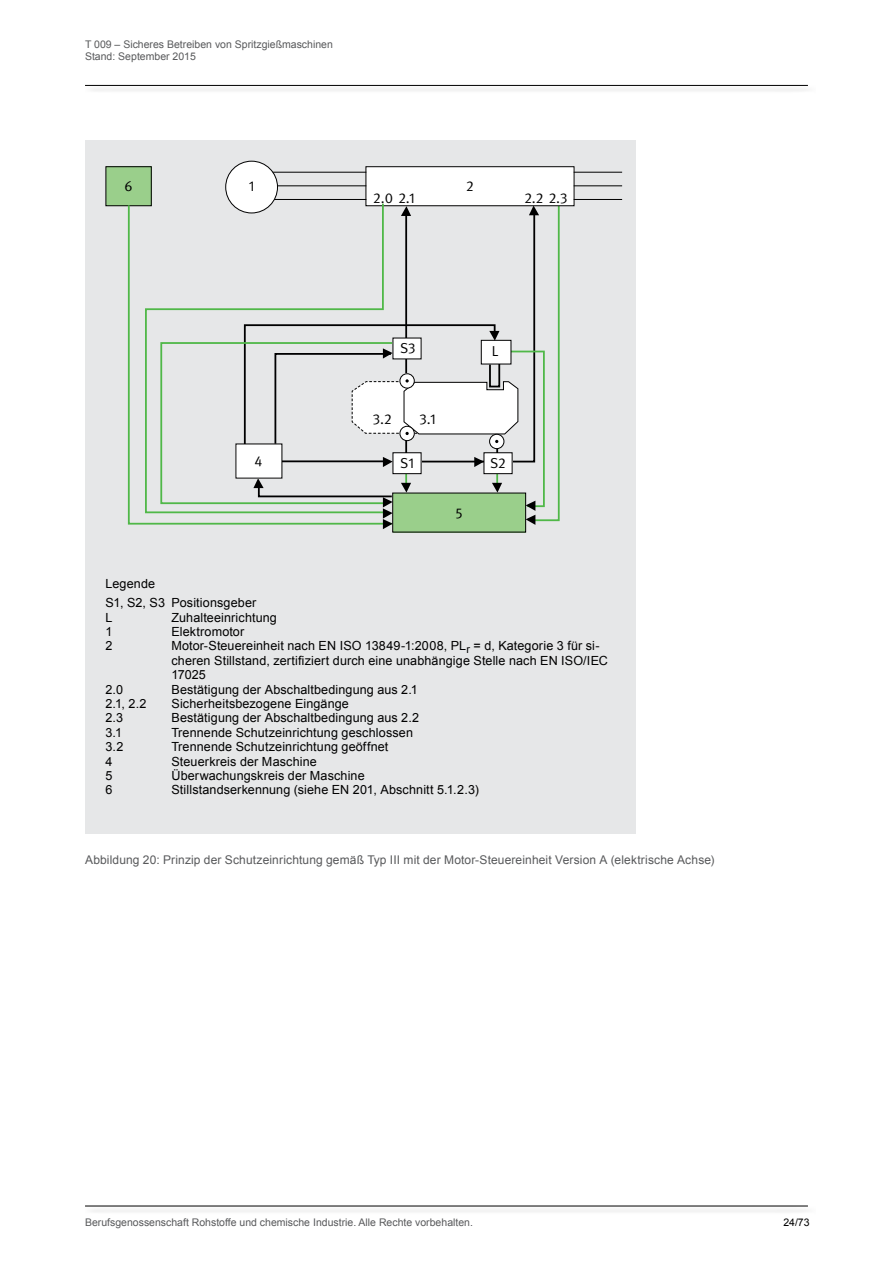
<style>
.page{position:relative;width:893px;height:1263px;background:#fff}
.page>*{position:absolute;margin:0;border:0;box-sizing:border-box;transform-origin:0 0}
.t1{font:14.4px "DGUV Meta";color:#000}
.t2{font:12.6px/14.4px "Arial";letter-spacing:.01em;color:#000}
.Bildunterschrift{font:12px "Arial";letter-spacing:.01em;color:#58595b}
.t3{font:10.5px/12px "Arial";color:#58595b}
.t4{font:10.5px "Arial";color:#000}
</style>
<div class="page">
<div style="left:85px;top:1206px;width:731px;height:9px;background:#f7f7f7"></div>
<hr style="left:85px;top:1205px;width:723px;height:1px;background:#000">
<div style="left:85px;top:85px;width:731px;height:9px;background:#f7f7f7"></div>
<hr style="left:85px;top:85px;width:723px;height:1px;background:#000">
<div style="left:85px;top:140px;width:551px;height:694px;background:#e6e7e8"></div>
<div style="left:106px;top:167px;width:45px;height:39px;background:#9acf8b"></div>
<div style="left:105px;top:166px;width:47px;height:40px;border:1px solid #000"></div>
<div style="left:366px;top:167px;width:208px;height:39px;background:#fff"></div>
<div style="left:365px;top:166px;width:209px;height:40px;border:1px solid #000"></div>
<div style="left:393px;top:493px;width:133px;height:39px;background:#9acf8b"></div>
<svg style="left:127px;top:204px;width:32px;height:321px"></svg>
<hr style="left:271px;top:172px;width:95px;height:1px;background:#000">
<hr style="left:271px;top:185px;width:95px;height:1px;background:#000">
<hr style="left:271px;top:199px;width:95px;height:1px;background:#000">
<hr style="left:574px;top:172px;width:48px;height:1px;background:#000">
<hr style="left:574px;top:185px;width:48px;height:1px;background:#000">
<hr style="left:574px;top:199px;width:48px;height:1px;background:#000">
<div style="left:226px;top:161px;width:51px;height:52px;background:#fff;border-radius:50%"></div>
<div style="left:225px;top:161px;width:53px;height:52px;border:1px solid #000;border-radius:50%"></div>
<svg style="left:144px;top:202px;width:240px;height:312px"></svg>
<svg style="left:159px;top:204px;width:402px;height:325px"></svg>
<p class="t3" style="left:85px;top:38px;width:249px">T 009 – Sicheres Betreiben von Spritzgießmaschinen<br>Stand: September 2015</p>
<p class="t1" style="left:124px;top:178px;width:10px">6</p>
<p class="t1" style="left:249px;top:178px;width:7px">1</p>
<p class="t1" style="left:466px;top:178px;width:9px">2</p>
<p class="t1" style="left:373px;top:190px;width:43px">2.0 2.1</p>
<p class="t1" style="left:524px;top:190px;width:45px">2.2 2.3</p>
<p class="t1" style="left:400px;top:340px;width:17px">S3</p>
<p class="t1" style="left:373px;top:410px;width:20px">3.2</p>
<p class="t1" style="left:419px;top:411px;width:18px">3.1</p>
<p class="t1" style="left:492px;top:343px;width:8px">L</p>
<p class="t1" style="left:255px;top:452px;width:9px">4</p>
<p class="t1" style="left:490px;top:454px;width:17px">S2</p>
<p class="t1" style="left:400px;top:454px;width:15px">S1</p>
<p class="t1" style="left:456px;top:505px;width:8px">5</p>
<p class="t2" style="left:105px;top:574px;width:152px;line-height:19.5px">Legende<br>S1, S2, S3 Positionsgeber</p>
<p class="t2" style="left:105px;top:610px;width:9px">L</p>
<p class="t2" style="left:171px;top:610px;width:107px">Zuhalteeinrichtung</p>
<p class="t2" style="left:105px;top:624px;width:9px">1</p>
<p class="t2" style="left:171px;top:624px;width:74px">Elektromotor</p>
<p class="t2" style="left:105px;top:639px;width:9px">2</p>
<p class="t2" style="left:171px;top:639px;width:438px">Motor-Steuereinheit nach EN ISO 13849-1:2008, PL<sub>r</sub> = d, Kategorie 3 für si&shy;cheren Stillstand, zertifiziert durch eine unabhängige Stelle nach EN ISO/IEC<br>17025</p>
<p class="t2" style="left:105px;top:682px;width:19px">2.0</p>
<p class="t2" style="left:171px;top:682px;width:248px">Bestätigung der Abschaltbedingung aus 2.1</p>
<p class="t2" style="left:105px;top:696px;width:43px">2.1, 2.2</p>
<p class="t2" style="left:171px;top:696px;width:179px">Sicherheitsbezogene Eingänge</p>
<p class="t2" style="left:105px;top:711px;width:19px">2.3</p>
<p class="t2" style="left:171px;top:711px;width:249px">Bestätigung der Abschaltbedingung aus 2.2</p>
<p class="t2" style="left:105px;top:725px;width:18px">3.1</p>
<p class="t2" style="left:171px;top:725px;width:243px">Trennende Schutzeinrichtung geschlossen</p>
<p class="t2" style="left:105px;top:740px;width:20px">3.2</p>
<p class="t2" style="left:171px;top:740px;width:218px">Trennende Schutzeinrichtung geöffnet</p>
<p class="t2" style="left:105px;top:754px;width:9px">4</p>
<p class="t2" style="left:171px;top:754px;width:147px">Steuerkreis der Maschine</p>
<p class="t2" style="left:105px;top:768px;width:9px">5</p>
<p class="t2" style="left:171px;top:768px;width:195px">Überwachungskreis der Maschine</p>
<p class="t2" style="left:105px;top:783px;width:9px">6</p>
<p class="t2" style="left:171px;top:783px;width:309px">Stillstandserkennung (siehe EN 201, Abschnitt 5.1.2.3)</p>
<p class="Bildunterschrift" style="left:85px;top:852px;width:631px">Abbildung 20: Prinzip der Schutzeinrichtung gemäß Typ III mit der Motor-Steuereinheit Version A (elektrische Achse)</p>
<p class="t3" style="left:85px;top:1216px;width:389px">Berufsgenossenschaft Rohstoffe und chemische Industrie. Alle Rechte vorbehalten.</p>
<p class="t4" style="left:783px;top:1215px;width:28px">24/73</p>
</div>
